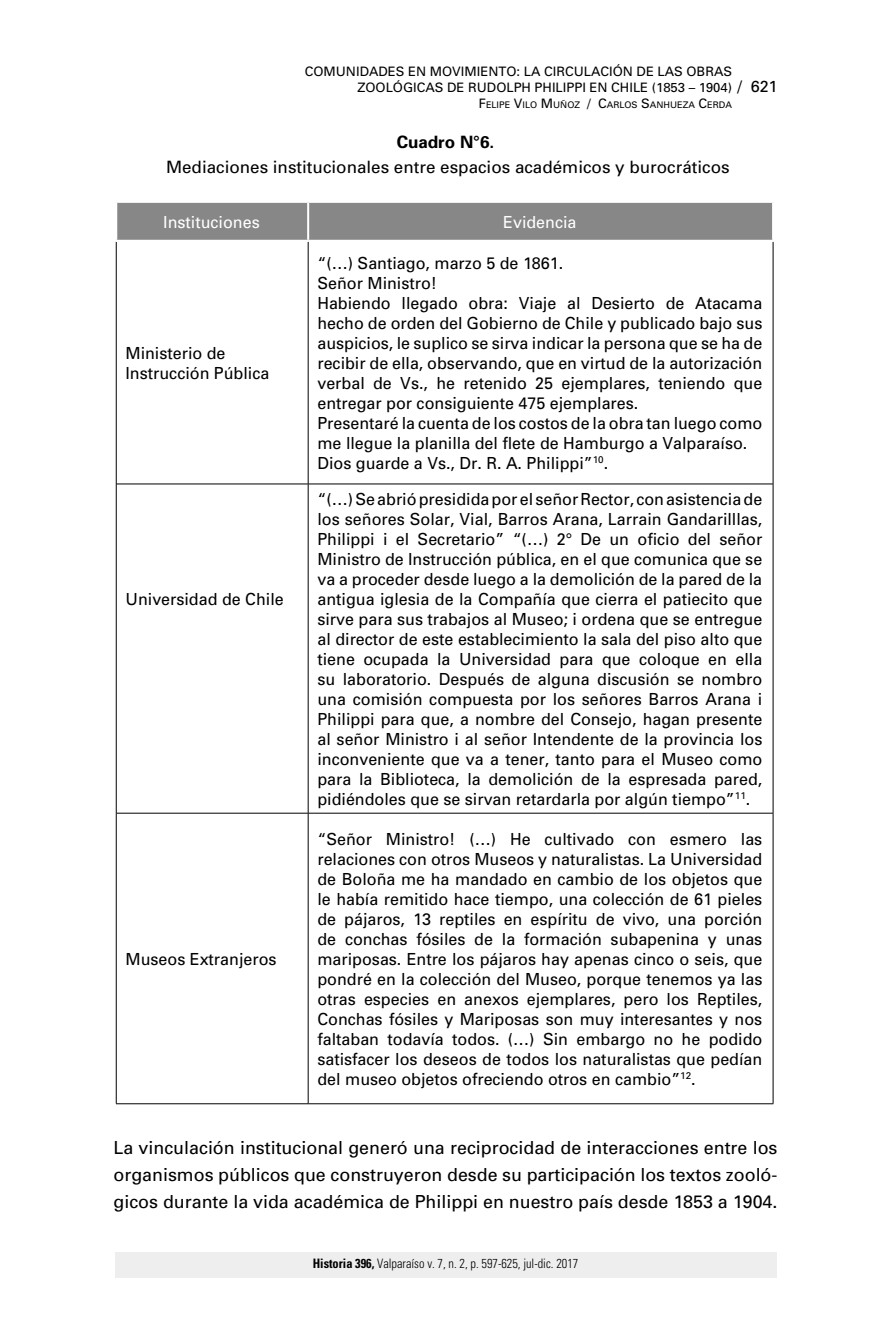
<style>
.page{position:relative;width:891px;height:1333px;background:#fff}
.page>*{position:absolute;margin:0;border:0;box-sizing:border-box;transform-origin:0 0}
.t1{font:18px/27px "Univers";color:#000;text-align:justify}
.t2{font:17px "Univers";color:#000}
.t3{font:700 17px "Univers";color:#000}
.t4{font:16.6px/20px "Univers";color:#000;scale:.96 1}
.t5{font:16.6px "Univers";color:#fff;scale:.96 1}
.t6{font:16px "Univers";color:#000}
.t7{font:13px/15.6px "Univers";color:#000;text-align:right}
.t8{font:300 condensed 13px "Univers";color:#000;scale:.95 1}
.t9{font:9.2px "Univers";color:#000}
.s1{font-size:13px}
.s2{font-weight:700}
</style>
<div class="page">
<div style="left:114px;top:1251px;width:662px;height:26px;background:#eee"></div>
<div style="left:117px;top:203px;width:654px;height:37px;background:#878787"></div>
<hr style="left:116px;top:242px;width:1px;height:242px;background:#000">
<hr style="left:308px;top:242px;width:1px;height:241px;background:#000">
<hr style="left:772px;top:242px;width:1px;height:242px;background:#000">
<hr style="left:116px;top:484px;width:1px;height:329px;background:#000">
<hr style="left:308px;top:484px;width:1px;height:329px;background:#000">
<hr style="left:772px;top:484px;width:1px;height:329px;background:#000">
<hr style="left:116px;top:483px;width:192px;height:1px;background:#000">
<hr style="left:308px;top:483px;width:464px;height:1px;background:#000">
<hr style="left:116px;top:812px;width:192px;height:1px;background:#000">
<hr style="left:308px;top:812px;width:464px;height:1px;background:#000">
<hr style="left:116px;top:1103px;width:192px;height:1px;background:#000">
<hr style="left:308px;top:1103px;width:465px;height:1px;background:#000">
<hr style="left:116px;top:813px;width:1px;height:290px;background:#000">
<hr style="left:308px;top:813px;width:1px;height:290px;background:#000">
<hr style="left:772px;top:813px;width:1px;height:290px;background:#000">
<hr style="left:307px;top:203px;width:2px;height:37px;background:#fff">
<p class="t7" style="left:304px;top:64px;width:428px">COMUNIDADES EN MOVIMIENTO: LA CIRCULACIÓN DE LAS OBRAS<br>ZOOLÓGICAS DE RUDOLPH PHILIPPI EN CHILE (1853 – 1904)</p>
<p class="t9" style="left:478px;top:99px;width:13px"><span class="s1">F</span>ELIPE</p>
<p class="t9" style="left:513px;top:99px;width:100px"><span class="s1">V</span>ILO <span class="s1">M</span>U ÑOZ <span class="s1">/ C</span>ARLOS</p>
<p class="t9" style="left:641px;top:99px;width:17px"><span class="s1">S</span>ANHUEZA</p>
<p class="t9" style="left:698px;top:99px;width:16px"><span class="s1">C</span>ERDA</p>
<p class="t6" style="left:737px;top:77px;width:42px">/ 621</p>
<p class="t3" style="left:396px;top:131px;width:99px">Cuadro N°6.</p>
<p class="t2" style="left:166px;top:157px;width:564px">Mediaciones institucionales entre espacios académicos y burocráticos</p>
<p class="t5" style="left:163px;top:212px;width:102px">Instituciones</p>
<p class="t5" style="left:503px;top:212px;width:78px">Evidencia</p>
<p class="t4" style="left:125px;top:343px;width:151px">Ministerio de<br>Instrucción Pública</p>
<p class="t4" style="left:125px;top:589px;width:166px">Universidad de Chile</p>
<p class="t4" style="left:125px;top:949px;width:159px">Museos Extranjeros</p>
<p class="t4" style="left:317px;top:253px;width:465px">“(…) Santiago, marzo 5 de 1861.<br>Señor Ministro!<br>Habiendo llegado obra: Viaje al Desierto de Atacama hecho de orden del Gobierno de Chile y publicado bajo sus auspicios, le suplico se sirva indicar la persona que se ha de recibir de ella, observando, que en virtud de la autorización verbal de Vs., he retenido 25 ejemplares, teniendo que entregar por consiguiente 475 ejemplares.<br>Presentaré la cuenta de los costos de la obra tan luego como me llegue la planilla del flete de Hamburgo a Valparaíso.<br>Dios guarde a Vs., Dr. R. A. Philippi”<sup>10</sup>.</p>
<p class="t4" style="left:317px;top:489px;width:465px;text-align:justify">“(…) Se abrió presidida por el señor Rector, con asistencia de los señores Solar, Vial, Barros Arana, Larrain Gandarilllas, Philippi i el Secretario” “(…) 2° De un oficio del señor Ministro de Instrucción pública, en el que comunica que se va a proceder desde luego a la demolición de la pared de la antigua iglesia de la Compañía que cierra el patiecito que sirve para sus trabajos al Museo; i ordena que se entregue al director de este establecimiento la sala del piso alto que tiene ocupada la Universidad para que coloque en ella su laboratorio. Después de alguna discusión se nombro una comisión compuesta por los señores Barros Arana i Philippi para que, a nombre del Consejo, hagan presente al señor Ministro i al señor Intendente de la provincia los inconveniente que va a tener, tanto para el Museo como para la Biblioteca, la demolición de la espresada pared, pidiéndoles que se sirvan retardarla por algún tiempo”<sup>11</sup>.</p>
<p class="t4" style="left:317px;top:829px;width:465px;text-align:justify">“Señor Ministro! (…) He cultivado con esmero las relaciones con otros Museos y naturalistas. La Universidad de Boloña me ha mandado en cambio de los objetos que le había remitido hace tiempo, una colección de 61 pieles de pájaros, 13 reptiles en espíritu de vivo, una porción de conchas fósiles de la formación subapenina y unas mariposas. Entre los pájaros hay apenas cinco o seis, que pondré en la colección del Museo, porque tenemos ya las otras especies en anexos ejemplares, pero los Reptiles, Conchas fósiles y Mariposas son muy interesantes y nos faltaban todavía todos. (…) Sin embargo no he podido satisfacer los deseos de todos los naturalistas que pedían del museo objetos ofreciendo otros en cambio”<sup>12</sup>.</p>
<p class="t1" style="left:113px;top:1133px;width:665px">La vinculación institucional generó una reciprocidad de interacciones entre los organismos públicos que construyeron desde su participación los textos zooló&shy;gicos durante la vida académica de Philippi en nuestro país desde 1853 a 1904.</p>
<p class="t8" style="left:312px;top:1255px;width:281px"><span class="s2">Historia 396,</span> Valparaíso v. 7, n. 2, p. 597-625, jul-dic. 2017</p>
</div>
